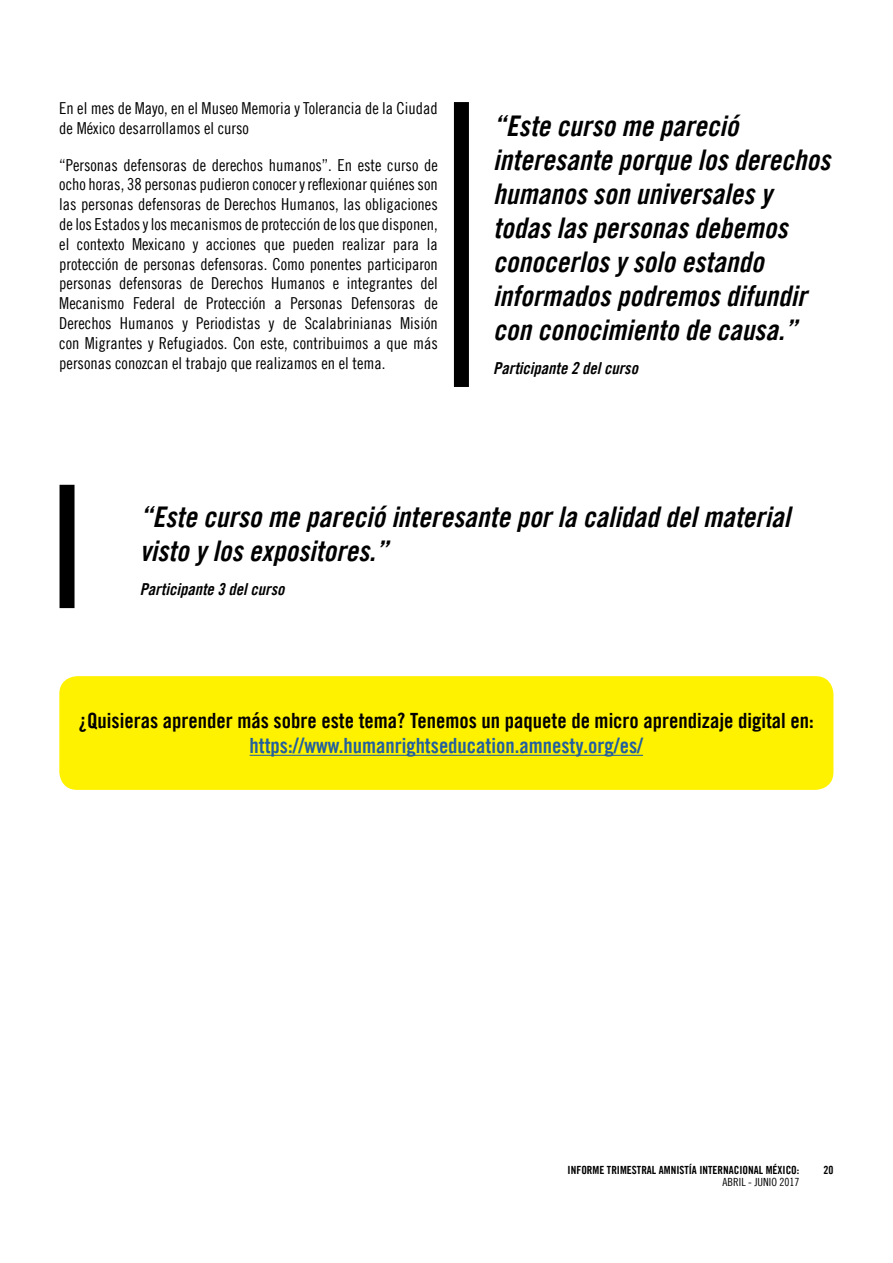
<style>
.page{position:relative;width:893px;height:1263px;background:#fff}
.page>*{position:absolute;margin:0;border:0;box-sizing:border-box;transform-origin:0 0}
.t1{font:28.5px/34px "Amnesty Trade Gothic Bd Cn 20 Ob";color:#000}
.t2{font:21px "Amnesty Trade Gothic Bd Cn 20";color:#000}
.t3{font:21px "Amnesty Trade Gothic Bd Cn 20";color:#215e9e}
.t4{font:16.5px/19.8px "Amnesty Trade Gothic Cn 18";color:#000}
.t5{font:16.5px "Amnesty Trade Gothic Bd Cn 20 Ob";color:#000}
.t6{font:11.25px "Amnesty Trade Gothic Bd Cn 20";color:#000}
.t7{font:11.25px "Amnesty Trade Gothic Cn 18";color:#000}
</style>
<div class="page">
<div style="left:454px;top:102px;width:15px;height:285px;background:#000"></div>
<div style="left:60px;top:485px;width:15px;height:123px;background:#000"></div>
<div style="left:59px;top:676px;width:774px;height:114px;background:#fff200;border-radius:18px"></div>
<hr style="left:250px;top:755px;width:393px;height:1px;background:#215e9e">
<p class="t4" style="left:59px;top:98px;width:380px">En el mes de Mayo, en el Museo Memoria y Tolerancia de la Ciudad de México desarrollamos el curso</p>
<p class="t4" style="left:59px;top:155px;width:380px;text-align:justify">“Personas defensoras de derechos humanos”. En este curso de ocho horas, 38 personas pudieron conocer y reflexionar quiénes son las personas defensoras de Derechos Humanos, las obligaciones de los Estados y los mecanismos de protección de los que disponen, el contexto Mexicano y acciones que pueden realizar para la protección de personas defensoras. Como ponentes participaron personas defensoras de Derechos Humanos e integrantes del Mecanismo Federal de Protección a Personas Defensoras de Derechos Humanos y Periodistas y de Scalabrinianas Misión con Migrantes y Refugiados. Con este, contribuimos a que más personas conozcan el trabajo que realizamos en el tema.</p>
<h1 class="t1" style="left:493px;top:109px;width:338px">“Este curso me pareció interesante porque los derechos humanos son universales y todas las personas debemos conocerlos y solo estando informados podremos difundir con conocimiento de causa.”</h1>
<p class="t5" style="left:493px;top:358px;width:146px">Participante 2 del curso</p>
<h1 class="t1" style="left:140px;top:500px;width:652px">“Este curso me pareció interesante por la calidad del material visto y los expositores.”</h1>
<p class="t5" style="left:140px;top:579px;width:146px">Participante 3 del curso</p>
<p class="t2" style="left:79px;top:708px;width:736px">¿Quisieras aprender más sobre este tema? Tenemos un paquete de micro aprendizaje digital en:</p>
<p class="t3" style="left:250px;top:733px;width:395px">https://www.humanrightseducation.amnesty.org/es/</p>
<p class="t6" style="left:568px;top:1163px;width:233px">INFORME TRIMESTRAL AMNISTÍA INTERNACIONAL MÉXICO:</p>
<p class="t7" style="left:723px;top:1176px;width:78px">ABRIL - JUNIO 2017</p>
<p class="t6" style="left:823px;top:1163px;width:11px">20</p>
</div>
